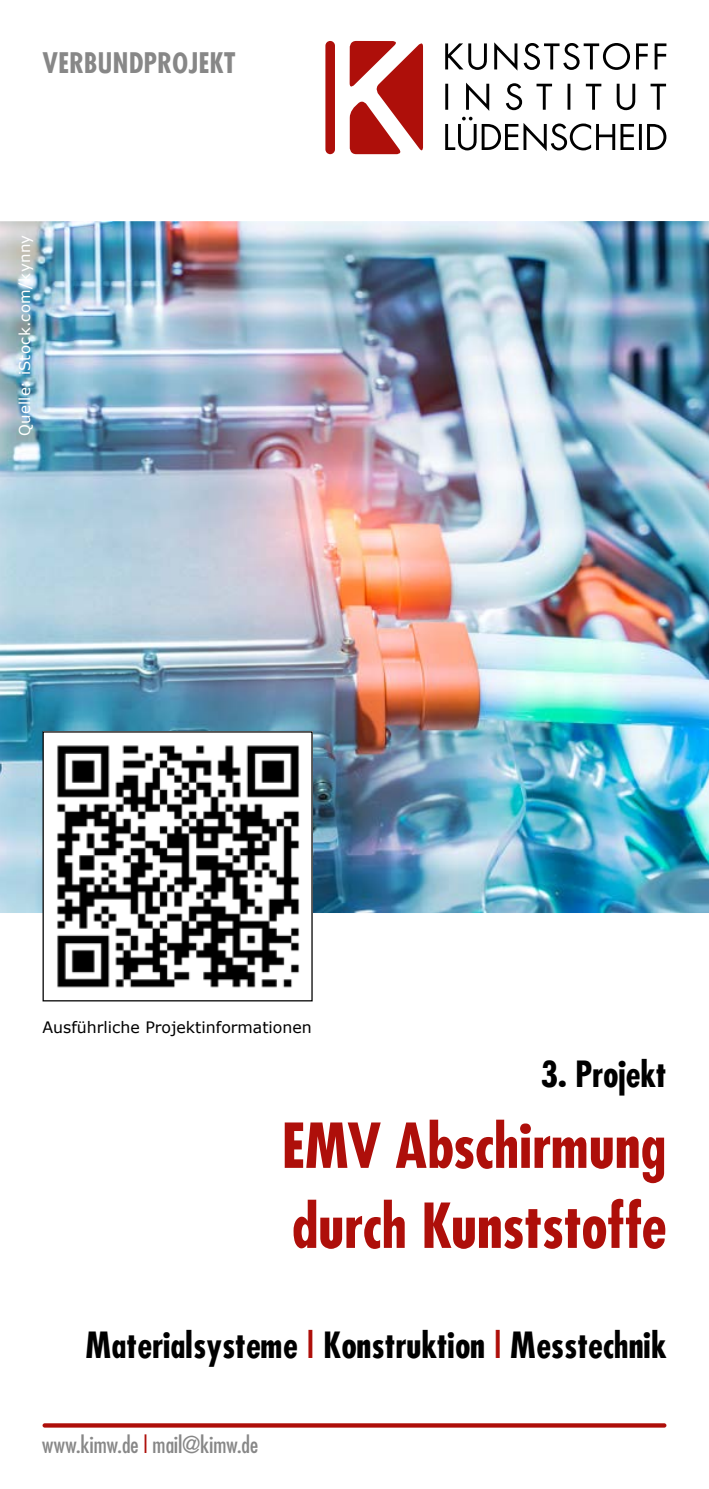
<style>
.page{position:relative;width:709px;height:1489px;background:#fff}
.page>*{position:absolute;margin:0;border:0;box-sizing:border-box;transform-origin:0 0}
.t1{font:700 condensed 60px/80px "Futura";letter-spacing:-.005em;color:#ae0f0a}
.t2{font:700 condensed 35px "Futura";color:#000}
.t3{font:700 condensed 27.5px "Futura";letter-spacing:.01em;color:#878787}
.t4{font:condensed 22.5px "Futura";color:#878787}
.t5{font:15.75px "Verdana";color:#000}
.t6{font:15px "Verdana";letter-spacing:.025em;color:#fff}
.s1{color:#ae0f0a}
</style>
<div class="page">
<svg style="left:43px;top:1423px;width:623px;height:4px;background:#b3201b"></svg>
<div style="left:325px;top:41px;width:10px;height:113px;background:#ae0f0a;border-radius:5px"></div>
<svg style="left:349px;top:40px;width:74px;height:114px"></svg>
<svg style="left:445px;top:117px;width:221px;height:34px"></svg>
<svg style="left:445px;top:83px;width:221px;height:28px"></svg>
<svg style="left:445px;top:42px;width:221px;height:29px"></svg>
<img style="left:0;top:221px;width:709px;height:692px">
<img style="left:45px;top:733px;width:266px;height:255px">
<div style="left:43px;top:731px;width:270px;height:270px;border:1px solid #000"></div>
<p class="t3" style="left:43px;top:44px;width:195px">VERBUNDPROJEKT</p>
<p class="t6" style="left:14px;top:436px;width:203px;rotate:-90deg">Quelle: iStock.com/kynny</p>
<p class="t5" style="left:43px;top:1016px;width:271px">Ausführliche Projektinformationen</p>
<p class="t2" style="left:541px;top:1051px;width:127px">3. Projekt</p>
<h1 class="t1" style="left:282px;top:1104px;width:386px">EMV Abschirmung durch Kunststoffe</h1>
<p class="t2" style="left:86px;top:1321px;width:582px">Materialsysteme <span class="s1">|</span> Konstruktion <span class="s1">|</span> Messtechnik</p>
<p class="t4" style="left:43px;top:1430px;width:217px">www.kimw.de <span class="s1">|</span> mail@kimw.de</p>
</div>
